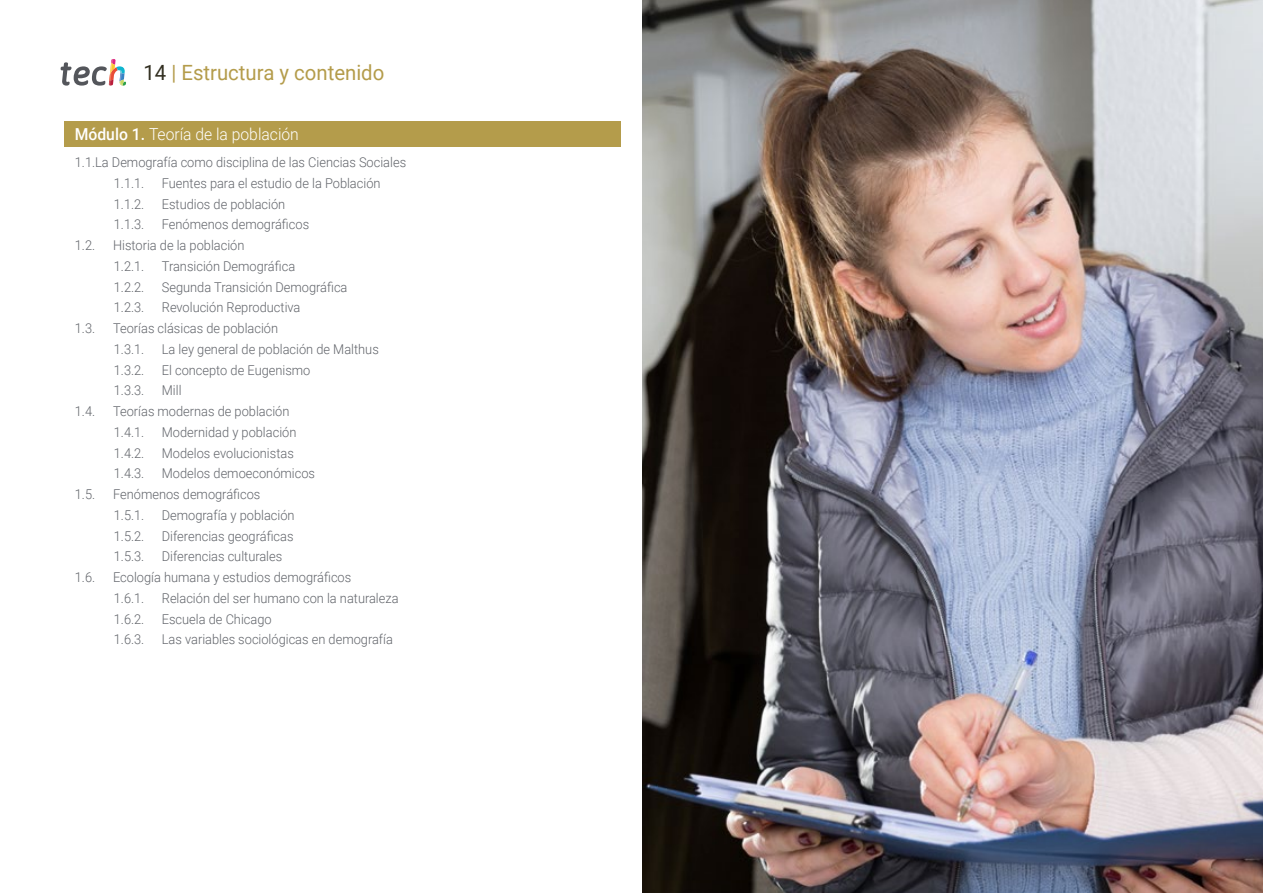
<style>
.page{position:relative;width:1263px;height:893px;background:#fff}
.page>*{position:absolute;margin:0;border:0;box-sizing:border-box;transform-origin:0 0}
.t1{font:21px "Roboto";color:#b49c4b}
.t2{font:300 16.5px "Roboto";color:#fff;scale:.95 1}
.t3{font:300 13.5px/20.7px "Roboto";color:#61646a;scale:.95 1}
.s1{color:#312e20}
.s2{font-weight:500}
</style>
<div class="page">
<div style="left:64px;top:121px;width:557px;height:25px;background:#b49c4b"></div>
<svg style="left:61px;top:59px;width:65px;height:27px"></svg>
<img style="left:642px;top:0;width:621px;height:893px">
<h1 class="t1" style="left:144px;top:57px;width:242px"><span class="s1">14</span> | Estructura y contenido</h1>
<p class="t2" style="left:75px;top:123px;width:237px"><span class="s2">Módulo 1.</span> Teoría de la población</p>
<p class="t3" style="left:114px;top:151px;width:309px;text-indent:-39px">1.1.La Demografía como disciplina de las Ciencias Sociales<br>1.1.1.</p>
<p class="t3" style="left:162px;top:172px;width:232px">Fuentes para el estudio de la Población</p>
<p class="t3" style="left:114px;top:193px;width:34px">1.1.2.</p>
<p class="t3" style="left:162px;top:193px;width:131px">Estudios de población</p>
<p class="t3" style="left:114px;top:214px;width:34px">1.1.3.</p>
<p class="t3" style="left:162px;top:214px;width:157px">Fenómenos demográficos</p>
<p class="t3" style="left:75px;top:234px;width:23px">1.2.</p>
<p class="t3" style="left:113px;top:234px;width:140px">Historia de la población<br>1.2.1.</p>
<p class="t3" style="left:162px;top:255px;width:142px">Transición Demográfica</p>
<p class="t3" style="left:114px;top:276px;width:34px">1.2.2.</p>
<p class="t3" style="left:162px;top:276px;width:197px">Segunda Transición Demográfica</p>
<p class="t3" style="left:114px;top:297px;width:34px">1.2.3.</p>
<p class="t3" style="left:162px;top:297px;width:147px">Revolución Reproductiva</p>
<p class="t3" style="left:75px;top:317px;width:23px">1.3.</p>
<p class="t3" style="left:113px;top:317px;width:175px">Teorías clásicas de población<br>1.3.1.</p>
<p class="t3" style="left:162px;top:338px;width:230px">La ley general de población de Malthus</p>
<p class="t3" style="left:114px;top:359px;width:34px">1.3.2.</p>
<p class="t3" style="left:162px;top:359px;width:158px">El concepto de Eugenismo</p>
<p class="t3" style="left:114px;top:380px;width:34px">1.3.3.</p>
<p class="t3" style="left:162px;top:380px;width:22px">Mill</p>
<p class="t3" style="left:75px;top:400px;width:23px">1.4.</p>
<p class="t3" style="left:113px;top:400px;width:187px">Teorías modernas de población<br>1.4.1.</p>
<p class="t3" style="left:162px;top:421px;width:143px">Modernidad y población</p>
<p class="t3" style="left:114px;top:442px;width:34px">1.4.2.</p>
<p class="t3" style="left:162px;top:442px;width:140px">Modelos evolucionistas</p>
<p class="t3" style="left:114px;top:463px;width:34px">1.4.3.</p>
<p class="t3" style="left:162px;top:463px;width:163px">Modelos demoeconómicos</p>
<p class="t3" style="left:75px;top:483px;width:23px">1.5.</p>
<p class="t3" style="left:113px;top:483px;width:157px">Fenómenos demográficos<br>1.5.1.</p>
<p class="t3" style="left:162px;top:504px;width:141px">Demografía y población</p>
<p class="t3" style="left:114px;top:525px;width:34px">1.5.2.</p>
<p class="t3" style="left:162px;top:525px;width:140px">Diferencias geográficas</p>
<p class="t3" style="left:114px;top:546px;width:34px">1.5.3.</p>
<p class="t3" style="left:162px;top:546px;width:128px">Diferencias culturales</p>
<p class="t3" style="left:75px;top:566px;width:23px">1.6.</p>
<p class="t3" style="left:113px;top:566px;width:252px">Ecología humana y estudios demográficos<br>1.6.1.</p>
<p class="t3" style="left:162px;top:587px;width:251px">Relación del ser humano con la naturaleza</p>
<p class="t3" style="left:114px;top:608px;width:34px">1.6.2.</p>
<p class="t3" style="left:162px;top:608px;width:117px">Escuela de Chicago</p>
<p class="t3" style="left:114px;top:629px;width:34px">1.6.3.</p>
<p class="t3" style="left:162px;top:629px;width:245px">Las variables sociológicas en demografía</p>
</div>
